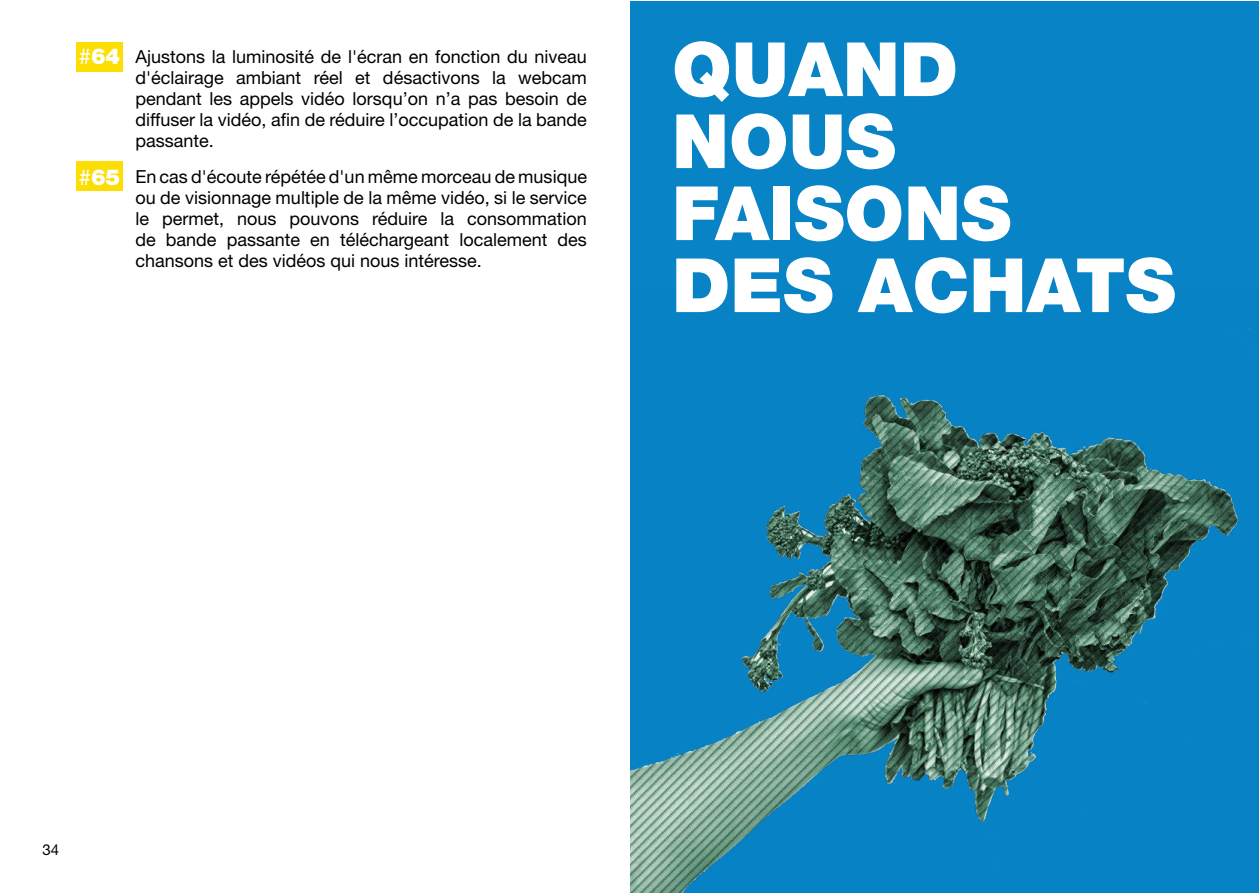
<style>
.page{position:relative;width:1259px;height:893px;background:#fff}
.page>*{position:absolute;margin:0;border:0;box-sizing:border-box;transform-origin:0 0}
.t1{font:900 75px/72px "Helvetica Neue LT Std";color:#fff}
.t2{font:900 21.9px "Helvetica Neue LT Std";color:#fff}
.t3{font:18px/21px "Helvetica Neue LT Std";color:#000;text-align:justify}
.t4{font:15px "Helvetica Neue LT Std";color:#000}
.s1{font-weight:400}
</style>
<div class="page">
<div style="left:630px;top:1px;width:629px;height:891px;background:#0783c6"></div>
<img style="left:630px;top:328px;width:621px;height:564px">
<div style="left:76px;top:43px;width:47px;height:29px;background:#fcde03"></div>
<div style="left:76px;top:161px;width:47px;height:30px;background:#fcde03"></div>
<p class="t2" style="left:79px;top:43px;width:43px"><span class="s1">#</span>64</p>
<p class="t2" style="left:79px;top:164px;width:43px"><span class="s1">#</span>65</p>
<p class="t3" style="left:135px;top:46px;width:453px">Ajustons la luminosité de l'écran en fonction du niveau d'éclairage ambiant réel et désactivons la webcam pendant les appels vidéo lorsqu’on n’a pas besoin de diffuser la vidéo, afin de réduire l’occupation de la bande passante.</p>
<p class="t3" style="left:135px;top:166px;width:453px">En cas d'écoute répétée d'un même morceau de musique ou de visionnage multiple de la même vidéo, si le service le permet, nous pouvons réduire la consommation de bande passante en téléchargeant localement des chansons et des vidéos qui nous intéresse.</p>
<h1 class="t1" style="left:672px;top:33px;width:505px">QUAND<br>NOUS<br>FAISONS<br>DES ACHATS</h1>
<p class="t4" style="left:43px;top:840px;width:18px">34</p>
</div>
